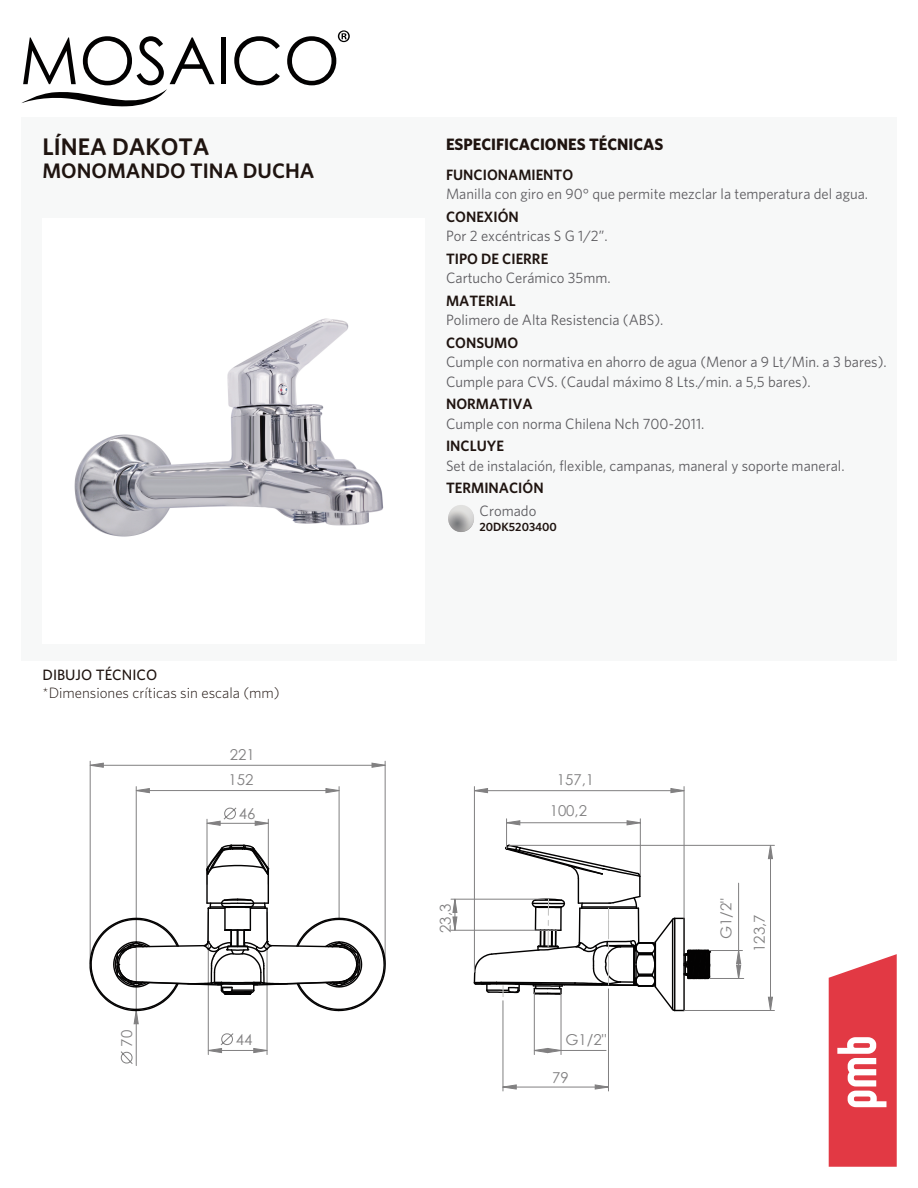
<style>
.page{position:relative;width:918px;height:1188px;background:#fff}
.page>*{position:absolute;margin:0;border:0;box-sizing:border-box;transform-origin:0 0}
.t1{font:600 24px "Whitney";color:#1f1410}
.t2{font:600 21px "Whitney";color:#1f1410}
.t3{font:700 16.5px "Whitney";color:#1f1410}
.t4{font:15px/19.5px "Whitney";color:#5c5b5f}
.t5{font:15px "Whitney";color:#5c5b5f}
.t6{font:15px/25.3px "Century Gothic";color:#818081}
.t7{font:15px "Whitney Semibold SC";color:#1f1410}
.t8{font:600 15px "Whitney";color:#1f1410}
.t9{font:300 15px "Whitney";color:#1f1410}
.t10{font:500 15px "Whitney";color:#1f1410}
.t11{font:600 12px "Whitney";color:#1f1410}
</style>
<div class="page">
<svg style="left:829px;top:954px;width:68px;height:213px;background:#e65861"></svg>
<div style="left:21px;top:117px;width:876px;height:543px;background:#f7f8f8"></div>
<div style="left:42px;top:218px;width:383px;height:425px;background:#fff"></div>
<svg style="left:22px;top:36px;width:193px;height:71px"></svg>
<div style="left:221px;top:37px;width:5px;height:47px;background:#020101"></div>
<svg style="left:234px;top:36px;width:46px;height:49px"></svg>
<svg style="left:287px;top:30px;width:63px;height:55px"></svg>
<svg style="left:448px;top:505px;width:26px;height:27px"></svg>
<hr style="left:503px;top:1001px;width:1px;height:90px;background:#818081">
<hr style="left:608px;top:989px;width:1px;height:102px;background:#818081">
<hr style="left:136px;top:790px;width:203px;height:1px;background:#818081">
<hr style="left:136px;top:787px;width:1px;height:132px;background:#818081">
<hr style="left:339px;top:787px;width:1px;height:132px;background:#818081">
<hr style="left:451px;top:930px;width:106px;height:1px;background:#818081">
<hr style="left:451px;top:899px;width:93px;height:1px;background:#818081">
<hr style="left:770px;top:845px;width:1px;height:165px;background:#818081">
<hr style="left:684px;top:1010px;width:90px;height:1px;background:#818081">
<hr style="left:509px;top:845px;width:265px;height:1px;background:#818081">
<hr style="left:640px;top:819px;width:1px;height:57px;background:#818081">
<hr style="left:506px;top:819px;width:1px;height:30px;background:#818081">
<svg style="left:473px;top:844px;width:238px;height:168px"></svg>
<hr style="left:561px;top:1050px;width:45px;height:1px;background:#818081">
<hr style="left:561px;top:993px;width:1px;height:62px;background:#818081">
<hr style="left:534px;top:993px;width:1px;height:62px;background:#818081">
<hr style="left:474px;top:790px;width:210px;height:1px;background:#818081">
<hr style="left:684px;top:787px;width:1px;height:131px;background:#818081">
<hr style="left:474px;top:787px;width:1px;height:185px;background:#818081">
<hr style="left:207px;top:823px;width:61px;height:1px;background:#818081">
<hr style="left:268px;top:819px;width:1px;height:65px;background:#818081">
<hr style="left:207px;top:819px;width:1px;height:65px;background:#818081">
<hr style="left:208px;top:1050px;width:59px;height:1px;background:#818081">
<hr style="left:267px;top:912px;width:1px;height:143px;background:#818081">
<hr style="left:208px;top:912px;width:1px;height:143px;background:#818081">
<hr style="left:738px;top:883px;width:1px;height:95px;background:#818081">
<hr style="left:709px;top:950px;width:33px;height:1px;background:#818081">
<hr style="left:709px;top:978px;width:35px;height:1px;background:#818081">
<hr style="left:90px;top:765px;width:295px;height:1px;background:#818081">
<hr style="left:90px;top:761px;width:1px;height:203px;background:#818081">
<hr style="left:385px;top:761px;width:1px;height:203px;background:#818081">
<hr style="left:136px;top:1010px;width:1px;height:56px;background:#818081">
<svg style="left:503px;top:1085px;width:105px;height:4px"></svg>
<svg style="left:136px;top:788px;width:14px;height:5px"></svg>
<svg style="left:326px;top:788px;width:14px;height:5px"></svg>
<svg style="left:453px;top:899px;width:4px;height:32px"></svg>
<svg style="left:768px;top:997px;width:5px;height:13px"></svg>
<svg style="left:768px;top:845px;width:5px;height:14px"></svg>
<svg style="left:507px;top:820px;width:134px;height:5px"></svg>
<svg style="left:534px;top:1048px;width:27px;height:5px"></svg>
<svg style="left:671px;top:788px;width:13px;height:5px"></svg>
<svg style="left:475px;top:788px;width:13px;height:5px"></svg>
<svg style="left:255px;top:821px;width:14px;height:5px"></svg>
<svg style="left:207px;top:807px;width:30px;height:19px"></svg>
<svg style="left:253px;top:1048px;width:14px;height:5px"></svg>
<svg style="left:736px;top:951px;width:5px;height:27px"></svg>
<svg style="left:90px;top:763px;width:14px;height:5px"></svg>
<svg style="left:372px;top:763px;width:14px;height:5px"></svg>
<hr style="left:206px;top:870px;width:2px;height:33px;background:#030202">
<hr style="left:268px;top:870px;width:1px;height:33px;background:#030202">
<svg style="left:206px;top:844px;width:64px;height:32px"></svg>
<svg style="left:89px;top:898px;width:297px;height:126px"></svg>
<hr style="left:266px;top:908px;width:2px;height:34px;background:#030202">
<hr style="left:207px;top:908px;width:2px;height:34px;background:#030202">
<svg style="left:208px;top:1033px;width:26px;height:20px"></svg>
<svg style="left:120px;top:1051px;width:13px;height:13px"></svg>
<img style="left:74px;top:318px;width:310px;height:219px">
<h1 class="t1" style="left:43px;top:133px;width:169px">LÍNEA DAKOTA</h1>
<h2 class="t2" style="left:43px;top:158px;width:274px">MONOMANDO TINA DUCHA</h2>
<p class="t10" style="left:43px;top:666px;width:116px">DIBUJO TÉCNICO</p>
<p class="t9" style="left:43px;top:684px;width:239px">*Dimensiones críticas sin escala (mm)</p>
<p class="t6" style="left:228px;top:741px;width:28px">221<br>152</p>
<p class="t6" style="left:239px;top:801px;width:18px">46</p>
<p class="t6" style="left:114px;top:1047px;width:18px;rotate:-90deg">70</p>
<p class="t6" style="left:236px;top:1026px;width:18px">44</p>
<p class="t3" style="left:446px;top:134px;width:219px">ESPECIFICACIONES TÉCNICAS</p>
<p class="t8" style="left:446px;top:166px;width:129px">FUNCIONAMIENTO</p>
<p class="t5" style="left:446px;top:185px;width:424px">Manilla con giro en 90° que permite mezclar la temperatura del agua.</p>
<p class="t8" style="left:446px;top:208px;width:74px">CONEXIÓN</p>
<p class="t4" style="left:446px;top:226px;width:163px">Por 2 excéntricas S G 1/2”.</p>
<p class="t8" style="left:446px;top:250px;width:104px">TIPO DE CIERRE</p>
<p class="t4" style="left:446px;top:268px;width:166px">Cartucho Cerámico 35mm.</p>
<p class="t7" style="left:446px;top:292px;width:71px">MATERIAL</p>
<p class="t4" style="left:446px;top:310px;width:219px">Polimero de Alta Resistencia (ABS).</p>
<p class="t7" style="left:446px;top:334px;width:74px">CONSUMO</p>
<p class="t4" style="left:446px;top:352px;width:442px">Cumple con normativa en ahorro de agua (Menor a 9 Lt/Min. a 3 bares).<br>Cumple para CVS. (Caudal máximo 8 Lts./min. a 5,5 bares).</p>
<p class="t7" style="left:446px;top:395px;width:88px">NORMATIVA</p>
<p class="t4" style="left:446px;top:414px;width:260px">Cumple con norma Chilena Nch 700-2011.</p>
<p class="t7" style="left:446px;top:437px;width:59px">INCLUYE</p>
<p class="t4" style="left:446px;top:456px;width:400px">Set de instalación, flexible, campanas, maneral y soporte maneral.</p>
<p class="t7" style="left:446px;top:479px;width:99px">TERMINACIÓN</p>
<p class="t4" style="left:480px;top:500px;width:58px">Cromado</p>
<p class="t11" style="left:480px;top:519px;width:79px">20DK5203400</p>
<p class="t6" style="left:557px;top:767px;width:39px">157,1</p>
<p class="t6" style="left:433px;top:933px;width:31px;rotate:-90deg">23,3</p>
<p class="t6" style="left:550px;top:798px;width:39px">100,2</p>
<p class="t6" style="left:566px;top:1027px;width:42px">G1/2"</p>
<p class="t6" style="left:552px;top:1065px;width:18px">79</p>
<p class="t6" style="left:713px;top:939px;width:42px;rotate:-90deg">G1/2"</p>
<p class="t6" style="left:747px;top:952px;width:39px;rotate:-90deg">123,7</p>
</div>
